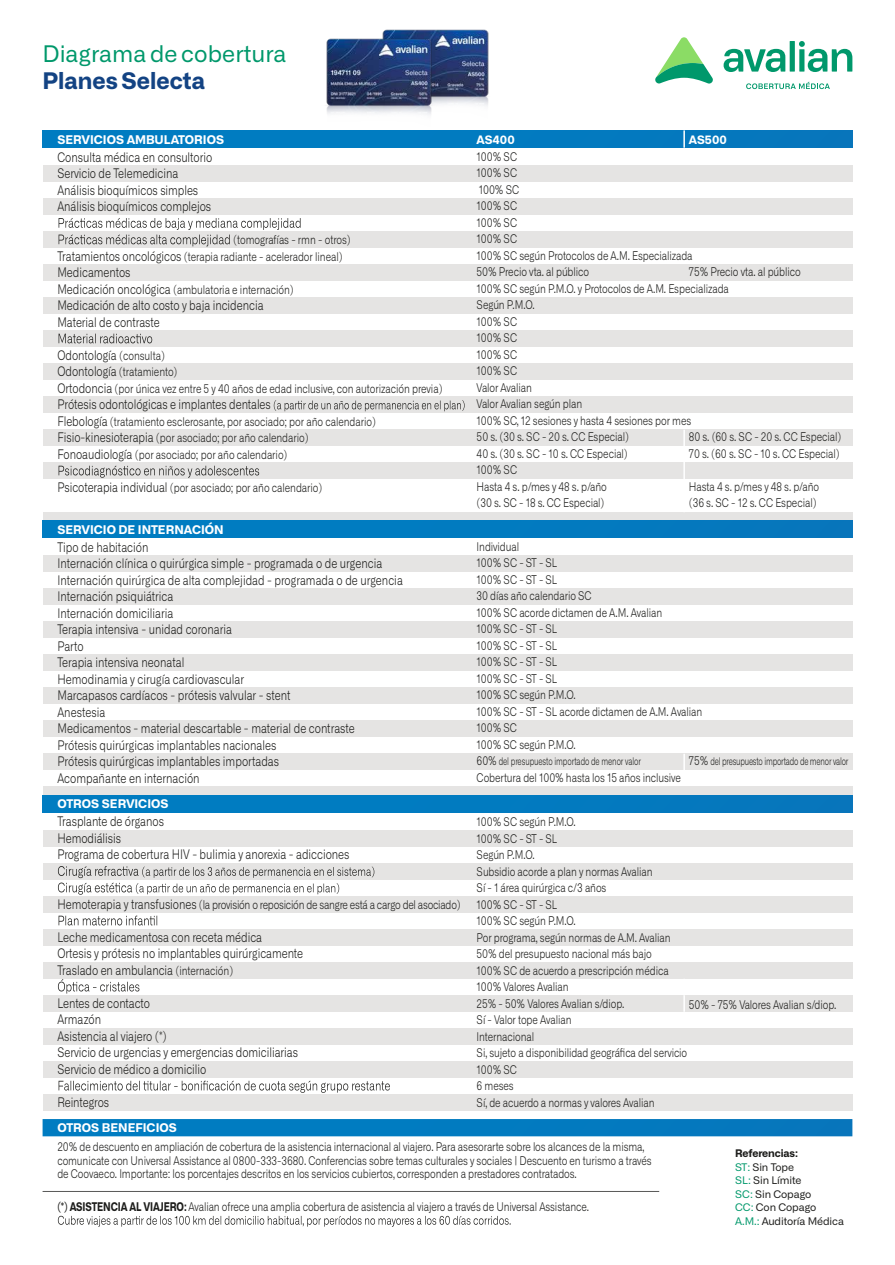
<style>
.page{position:relative;width:895px;height:1265px;background:#fff}
.page>*{position:absolute;margin:0;border:0;box-sizing:border-box;transform-origin:0 0}
.t1{font:22.95px "Alliance No.1";color:#00986b}
.t2{font:700 22.95px "Alliance No.1";color:#134383}
.t3{font:300 13.2px/16.5px "Alliance No.1";letter-spacing:-.005em;color:#1d1d1b;scale:.8 1}
.t4{font:300 12px/16.5px "Alliance No.1";letter-spacing:-.01em;color:#1d1d1b;scale:.8 1}
.t5{font:700 12px "Alliance No.1";color:#fff}
.t6{font:700 11.7px "Alliance No.1";color:#fff}
.t7{font:10.5px/13.5px "Alliance No.1";letter-spacing:-.01em;color:#1d1d1b}
.t8{font:300 10.5px "Alliance No.1";letter-spacing:-.015em;color:#1d1d1b;scale:.7 1}
.s1{font-size:13.2px}
.s2{font-size:12px}
.s3{font-weight:700}
.s4{color:#00986b}
</style>
<div class="page">
<div style="left:43px;top:166px;width:809px;height:16px;background:#e5e4e3"></div>
<div style="left:43px;top:199px;width:809px;height:16px;background:#e5e4e3"></div>
<div style="left:43px;top:232px;width:809px;height:16px;background:#e5e4e3"></div>
<div style="left:43px;top:265px;width:809px;height:16px;background:#e5e4e3"></div>
<div style="left:43px;top:297px;width:809px;height:17px;background:#e5e4e3"></div>
<div style="left:43px;top:330px;width:809px;height:17px;background:#e5e4e3"></div>
<div style="left:43px;top:363px;width:809px;height:17px;background:#e5e4e3"></div>
<div style="left:43px;top:396px;width:809px;height:17px;background:#e5e4e3"></div>
<div style="left:43px;top:429px;width:809px;height:17px;background:#e5e4e3"></div>
<div style="left:43px;top:462px;width:809px;height:17px;background:#e5e4e3"></div>
<svg style="left:59px;top:218px;width:241px;height:28px"></svg>
<svg style="left:59px;top:333px;width:93px;height:10px"></svg>
<svg style="left:274px;top:400px;width:190px;height:11px"></svg>
<svg style="left:59px;top:465px;width:200px;height:12px"></svg>
<div style="left:43px;top:512px;width:809px;height:8px;background:#e5e4e3"></div>
<div style="left:43px;top:555px;width:809px;height:17px;background:#e5e4e3"></div>
<div style="left:43px;top:588px;width:809px;height:17px;background:#e5e4e3"></div>
<div style="left:43px;top:621px;width:809px;height:17px;background:#e5e4e3"></div>
<div style="left:43px;top:654px;width:809px;height:17px;background:#e5e4e3"></div>
<div style="left:43px;top:687px;width:809px;height:17px;background:#e5e4e3"></div>
<div style="left:43px;top:720px;width:809px;height:17px;background:#e5e4e3"></div>
<div style="left:43px;top:753px;width:809px;height:17px;background:#e5e4e3"></div>
<div style="left:43px;top:786px;width:809px;height:9px;background:#e5e4e3"></div>
<div style="left:43px;top:520px;width:809px;height:17px;background:#017bc0"></div>
<div style="left:43px;top:795px;width:809px;height:17px;background:#017bc0"></div>
<div style="left:43px;top:830px;width:809px;height:16px;background:#e5e4e3"></div>
<div style="left:43px;top:863px;width:809px;height:16px;background:#e5e4e3"></div>
<div style="left:43px;top:896px;width:809px;height:16px;background:#e5e4e3"></div>
<div style="left:43px;top:929px;width:809px;height:16px;background:#e5e4e3"></div>
<div style="left:43px;top:962px;width:809px;height:16px;background:#e5e4e3"></div>
<div style="left:43px;top:995px;width:809px;height:16px;background:#e5e4e3"></div>
<div style="left:43px;top:1028px;width:809px;height:16px;background:#e5e4e3"></div>
<div style="left:43px;top:1061px;width:809px;height:16px;background:#e5e4e3"></div>
<div style="left:43px;top:1094px;width:809px;height:16px;background:#e5e4e3"></div>
<svg style="left:58px;top:866px;width:316px;height:28px"></svg>
<svg style="left:59px;top:915px;width:98px;height:10px"></svg>
<svg style="left:58px;top:978px;width:81px;height:15px"></svg>
<svg style="left:59px;top:1080px;width:331px;height:12px"></svg>
<div style="left:43px;top:1119px;width:809px;height:17px;background:#017bc0"></div>
<svg style="left:655px;top:37px;width:58px;height:47px"></svg>
<svg style="left:723px;top:49px;width:62px;height:23px"></svg>
<div style="left:789px;top:41px;width:5px;height:31px;background:#00986b"></div>
<svg style="left:799px;top:41px;width:53px;height:31px"></svg>
<svg style="left:746px;top:82px;width:83px;height:7px"></svg>
<hr style="left:683px;top:429px;width:1px;height:83px;background:#fff">
<div style="left:43px;top:130px;width:809px;height:18px;background:#017bc0"></div>
<svg style="left:683px;top:754px;width:1px;height:16px"></svg>
<img style="left:448px;top:29px;width:41px;height:77px">
<img style="left:326px;top:29px;width:122px;height:86px">
<svg style="left:58px;top:1215px;width:452px;height:11px"></svg>
<hr style="left:43px;top:1191px;width:616px;height:1px;background:#575756">
<svg style="left:683px;top:978px;width:1px;height:33px"></svg>
<h1 class="t1" style="left:43px;top:40px;width:245px">Diagrama de cobertura</h1>
<h1 class="t2" style="left:43px;top:66px;width:164px">PlanesSelecta</h1>
<p class="t5" style="left:57px;top:131px;width:168px">SERVICIOS AMBULATORIOS</p>
<p class="t3" style="left:57px;top:149px;width:195px">Consulta médica en consultorio<br>Servicio de Telemedicina<br>Análisis bioquímicos simples<br>Análisis bioquímicos complejos</p>
<p class="t4" style="left:57px;top:232px;width:368px;text-indent:176px">(tomografías - rmn - otros)<br><span class="s1">Tratamientos oncológicos</span> (terapia radiante - acelerador lineal)</p>
<p class="t3" style="left:57px;top:264px;width:93px">Medicamentos</p>
<p class="t4" style="left:57px;top:281px;width:297px"><span class="s1">Medicación oncológica</span> (ambulatoria e internación)</p>
<p class="t3" style="left:57px;top:297px;width:259px">Medicación de alto costo y baja incidencia<br>Material de contraste</p>
<p class="t3" style="left:57px;top:347px;width:136px">Odontología <span class="s2">(consulta)</span></p>
<p class="t4" style="left:57px;top:364px;width:483px"><span class="s1">Odontología</span> (tratamiento)<br><span class="s1">Ortodoncia</span> (por única vez entre 5 y 40 años de edad inclusive, con autorización previa)</p>
<p class="t3" style="left:57px;top:396px;width:268px">Prótesis odontológicas e implantes dentales</p>
<p class="t4" style="left:57px;top:413px;width:400px"><span class="s1">Flebología</span> (tratamiento esclerosante, por asociado; por año calendario)<br><span class="s1">Fisio-kinesioterapia</span> (por asociado; por año calendario)<br><span class="s1">Fonoaudiología</span> (por asociado; por año calendario)</p>
<p class="t4" style="left:57px;top:479px;width:333px"><span class="s1">Psicoterapia individual</span> (por asociado; por año calendario)</p>
<p class="t5" style="left:57px;top:521px;width:168px">SERVICIO DE INTERNACIÓN</p>
<p class="t3" style="left:57px;top:538px;width:433px">Tipo de habitación<br>Internación clínica o quirúrgica simple - programada o de urgencia Internación quirúrgica de alta complejidad - programada o de urgencia Internación psiquiátrica<br>Internación domiciliaria<br>Terapia intensiva - unidad coronaria<br>Parto<br>Terapia intensiva neonatal<br>Hemodinamia y cirugía cardiovascular<br>Marcapasos cardíacos - prótesis valvular - stent<br>Anestesia<br>Medicamentos - material descartable - material de contraste<br>Prótesis quirúrgicas implantables nacionales<br>Prótesis quirúrgicas implantables importadas<br>Acompañante en internación</p>
<p class="t5" style="left:57px;top:796px;width:113px">OTROS SERVICIOS</p>
<p class="t3" style="left:57px;top:813px;width:366px">Trasplante de órganos<br>Hemodiálisis<br>Programa de cobertura HIV - bulimia y anorexia - adicciones</p>
<p class="t4" style="left:57px;top:896px;width:505px"><span class="s1">Hemoterapia y transfusiones</span> (la provisión o reposición de sangre está a cargo del asociado)</p>
<p class="t3" style="left:57px;top:928px;width:309px">Leche medicamentosa con receta médica<br>Ortesis y prótesis no implantables quirúrgicamente<br>Traslado en ambulancia <span class="s2">(internación)</span></p>
<p class="t3" style="left:57px;top:994px;width:302px">Lentes de contacto<br>Armazón<br>Asistencia al viajero (*)<br>Servicio de urgencias y emergencias domiciliarias<br>Servicio de médico a domicilio</p>
<p class="t3" style="left:57px;top:1093px;width:66px">Reintegros</p>
<p class="t5" style="left:57px;top:1120px;width:121px">OTROS BENEFICIOS</p>
<p class="t6" style="left:476px;top:132px;width:40px">AS400</p>
<p class="t6" style="left:689px;top:132px;width:39px">AS500</p>
<p class="t4" style="left:476px;top:148px;width:317px">100% SC<br>100% SC<br>100% SC<br>100% SC<br>100% SC<br>100% SC<br>100% SC según Protocolos de A.M. Especializada<br>50% Precio vta. al público<br>100% SC según P.M.O. y Protocolos de A.M. Especializada<br>Según P.M.O.<br>100% SC<br>100% SC<br>100% SC<br>100% SC<br>Valor Avalian<br>Valor Avalian según plan<br>100% SC, 12 sesiones y hasta 4 sesiones por mes<br>50 s. (30 s. SC - 20 s. CC Especial)<br>40 s. (30 s. SC - 10 s. CC Especial)<br>100% SC<br>Hasta 4 s. p/mes y 48 s. p/año<br>(30 s. SC - 18 s. CC Especial)</p>
<p class="t4" style="left:476px;top:538px;width:284px">Individual<br>100% SC - ST - SL<br>100% SC - ST - SL<br>30 días año calendario SC<br>100% SC acorde dictamen de A.M. Avalian<br>100% SC - ST - SL<br>100% SC - ST - SL<br>100% SC - ST - SL<br>100% SC - ST - SL<br>100% SC según P.M.O.<br>100% SC - ST - SL acorde dictamen de A.M. Avalian<br>100% SC<br>100% SC según P.M.O.</p>
<p class="t8" style="left:476px;top:755px;width:236px"><span class="s2">60%</span> del presupuesto importado de menor valor</p>
<p class="t4" style="left:476px;top:769px;width:257px">Cobertura del 100% hasta los 15 años inclusive</p>
<p class="t4" style="left:476px;top:813px;width:265px">100% SC según P.M.O.<br>100% SC - ST - SL<br>Según P.M.O.<br>Subsidio acorde a plan y normas Avalian<br>Sí - 1 área quirúrgica c/3 años<br>100% SC - ST - SL<br>100% SC según P.M.O.<br>Por programa, según normas de A.M. Avalian<br>50% del presupuesto nacional más bajo<br>100% SC de acuerdo a prescripción médica<br>100% Valores Avalian<br>25% - 50% Valores Avalian s/diop.<br>Sí - Valor tope Avalian<br>Internacional<br>Si, sujeto a disponibilidad geográfica del servicio<br>100% SC<br>6 meses<br>Sí, de acuerdo a normas y valores Avalian</p>
<p class="t4" style="left:688px;top:264px;width:141px">75% Precio vta. al público</p>
<p class="t4" style="left:688px;top:429px;width:192px">80 s. (60 s. SC - 20 s. CC Especial)<br>70 s. (60 s. SC - 10 s. CC Especial)</p>
<p class="t4" style="left:688px;top:478px;width:164px">Hasta 4 s. p/mes y 48 s. p/año (36 s. SC - 12 s. CC Especial)</p>
<p class="t8" style="left:688px;top:755px;width:229px"><span class="s2">75%</span> del presupuesto importado de menor valor</p>
<p class="t4" style="left:688px;top:995px;width:186px">50% - 75% Valores Avalian s/diop.</p>
<p class="t4" style="left:57px;top:1140px;width:744px;line-height:13.5px">20% de descuento en ampliación de cobertura de la asistencia internacional al viajero. Para asesorarte sobre los alcances de la misma, comunicate con Universal Assistance al 0800-333-3680. Conferencias sobre temas culturales y sociales | Descuento en turismo a través de Coovaeco. Importante: los porcentajes descritos en los servicios cubiertos, corresponden a prestadores contratados.</p>
<p class="t4" style="left:57px;top:1198px;width:666px"><span class="s3">(*) ASISTENCIA AL VIAJERO:</span> Avalian ofrece una amplia cobertura de asistencia al viajero a través de Universal Assistance.</p>
<p class="t7" style="left:735px;top:1146px;width:110px"><span class="s3">Referencias:<br></span><span class="s4">ST:</span> Sin Tope<br><span class="s4">SL:</span> Sin Límite<br><span class="s4">SC:</span> Sin Copago<br><span class="s4">CC:</span> Con Copago<br><span class="s4">A.M.:</span> Auditoría Médica</p>
</div>
